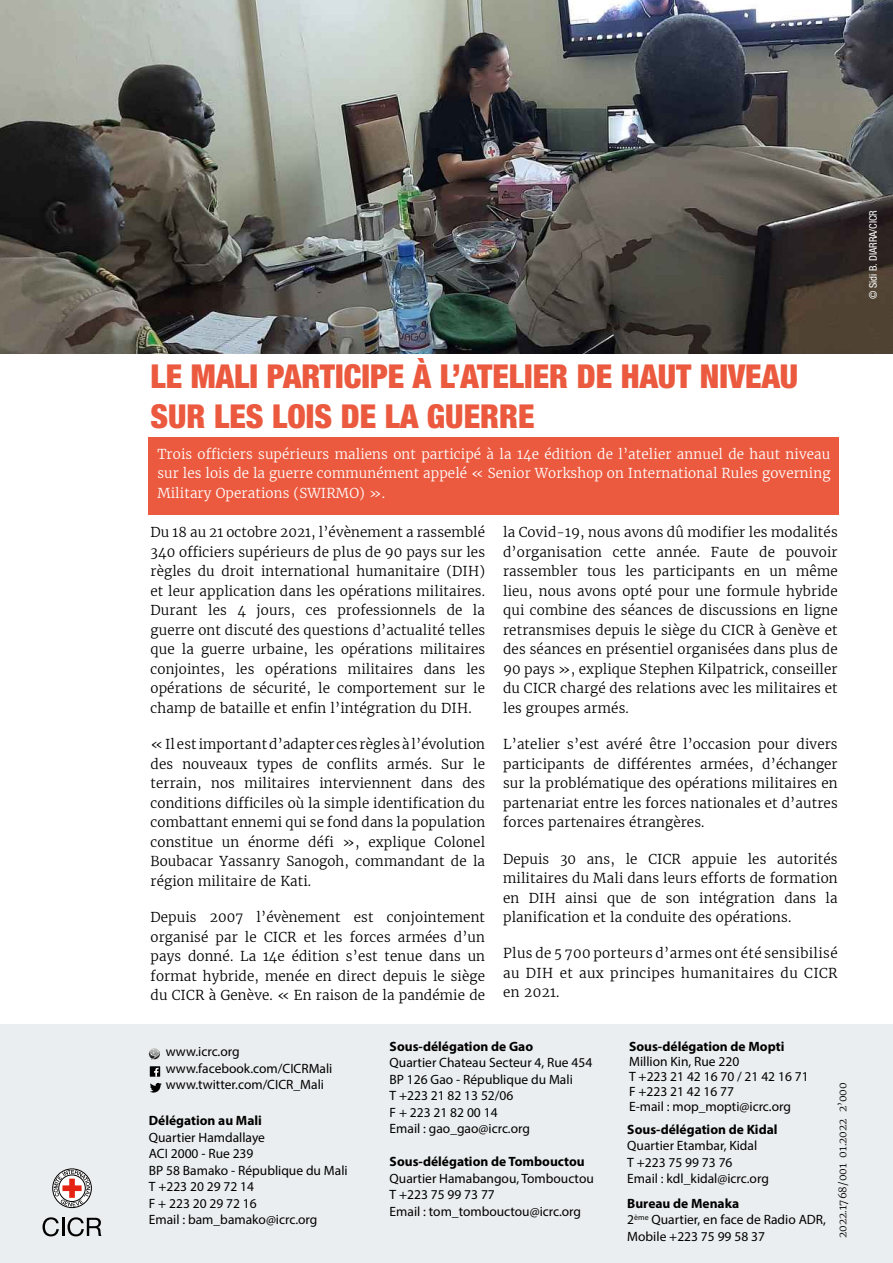
<style>
.page{position:relative;width:893px;height:1263px;background:#fff}
.page>*{position:absolute;margin:0;border:0;box-sizing:border-box;transform-origin:0 0}
.t1{font:900 condensed 33px/39.6px "Helvetica Neue LT";color:#eb5a3f}
.t2{font:300 13.5px/19.5px "Merriweather";letter-spacing:.01em;color:#000;text-align:justify}
.t3{font:13.5px/16.5px "Myriad Pro";color:#000}
.t4{font:300 13.5px/19.5px "Merriweather";letter-spacing:.01em;color:#fff;text-align:justify}
.t5{font:700 13.5px "Myriad Pro";color:#000}
.t6{font:300 10.5px "Merriweather";color:#000}
.t7{font:condensed 10.5px "Helvetica Neue LT Std";color:#fff}
.s1{font-weight:700}
</style>
<div class="page">
<img style="left:0;top:0;width:893px;height:354px">
<div style="left:0;top:1025px;width:893px;height:238px;background:#ebeef0"></div>
<div style="left:52px;top:1168px;width:40px;height:40px;border:1px solid #000;border-radius:50%"></div>
<svg style="left:54px;top:1170px;width:36px;height:36px"></svg>
<svg style="left:43px;top:1217px;width:59px;height:19px"></svg>
<div style="left:150px;top:1066px;width:10px;height:11px;background:#010203"></div>
<svg style="left:154px;top:1068px;width:5px;height:9px"></svg>
<svg style="left:150px;top:1083px;width:12px;height:9px"></svg>
<svg style="left:149px;top:1048px;width:11px;height:11px"></svg>
<div style="left:149px;top:437px;width:690px;height:77px;background:#eb5a3f"></div>
<p class="t7" style="left:867px;top:299px;width:90px;rotate:-90deg">© Sidi B. DIARRA/CICR</p>
<h1 class="t1" style="left:151px;top:356px;width:649px">LE MALI PARTICIPE À L’ATELIER DE HAUT NIVEAU<br>SUR LES LOIS DE LA GUERRE</h1>
<p class="t4" style="left:157px;top:444px;width:675px">Trois officiers supérieurs maliens ont participé à la 14e édition de l’atelier annuel de haut niveau sur les lois de la guerre communément appelé « Senior Workshop on International Rules governing Military Operations (SWIRMO) ».</p>
<p class="t2" style="left:151px;top:522px;width:336px">Du 18 au 21 octobre 2021, l’évènement a rassemblé 340 officiers supérieurs de plus de 90 pays sur les règles du droit international humanitaire (DIH) et leur application dans les opérations militaires.<br>Durant les 4 jours, ces professionnels de la guerre ont discuté des questions d’actualité telles que la guerre urbaine, les opérations militaires conjointes, les opérations militaires dans les opérations de sécurité, le comportement sur le champ de bataille et enfin l’intégration du DIH.</p>
<p class="t2" style="left:151px;top:734px;width:336px">« Il est important d’adapter ces règles à l’évolution des nouveaux types de conflits armés. Sur le terrain, nos militaires interviennent dans des conditions difficiles où la simple identification du combattant ennemi qui se fond dans la population constitue un énorme défi », explique Colonel Boubacar Yassanry Sanogoh, commandant de la région militaire de Kati.</p>
<p class="t2" style="left:151px;top:907px;width:336px">Depuis 2007 l’évènement est conjointement organisé par le CICR et les forces armées d’un pays donné. La 14e édition s’est tenue dans un format hybride, menée en direct depuis le siège du CICR à Genève. « En raison de la pandémie de</p>
<p class="t2" style="left:503px;top:522px;width:336px">la Covid-19, nous avons dû modifier les modalités d’organisation cette année. Faute de pouvoir rassembler tous les participants en un même lieu, nous avons opté pour une formule hybride qui combine des séances de discussions en ligne retransmises depuis le siège du CICR à Genève et des séances en présentiel organisées dans plus de 90 pays », explique Stephen Kilpatrick, conseiller du CICR chargé des relations avec les militaires et les groupes armés.</p>
<p class="t2" style="left:503px;top:734px;width:336px">L’atelier s’est avéré être l’occasion pour divers participants de différentes armées, d’échanger sur la problématique des opérations militaires en partenariat entre les forces nationales et d’autres forces partenaires étrangères.</p>
<p class="t2" style="left:503px;top:849px;width:336px">Depuis 30 ans, le CICR appuie les autorités militaires du Mali dans leurs efforts de formation en DIH ainsi que de son intégration dans la planification et la conduite des opérations.</p>
<p class="t2" style="left:503px;top:943px;width:336px">Plus de 5 700 porteurs d’armes ont été sensibilisé au DIH et aux principes humanitaires du CICR en 2021.</p>
<p class="t3" style="left:166px;top:1043px;width:168px">www.icrc.org www.facebook.com/CICRMali www.twitter.com/CICR_Mali</p>
<p class="t5" style="left:149px;top:1112px;width:115px">Délégation au Mali</p>
<p class="t3" style="left:149px;top:1128px;width:200px">Quartier Hamdallaye<br>ACI 2000 - Rue 239<br>BP 58 Bamako - République du Mali<br>T +223 20 29 72 14<br>F + 223 20 29 72 16<br>Email : bam_bamako@icrc.org</p>
<p class="t5" style="left:390px;top:1037px;width:145px">Sous‑délégation de Gao</p>
<p class="t3" style="left:390px;top:1054px;width:204px">Quartier Chateau Secteur 4, Rue 454<br>BP 126 Gao - République du Mali<br>T +223 21 82 13 52/06<br>F + 223 21 82 00 14<br>Email : gao_gao@icrc.org</p>
<p class="t5" style="left:390px;top:1153px;width:197px">Sous‑délégation de Tombouctou</p>
<p class="t3" style="left:390px;top:1170px;width:206px">Quartier Hamabangou, Tombouctou<br>T +223 75 99 73 77<br>Email : tom_tombouctou@icrc.org</p>
<p class="t5" style="left:629px;top:1037px;width:157px">Sous-délégation de Mopti</p>
<p class="t3" style="left:629px;top:1054px;width:181px;line-height:15px">Million Kin, Rue 220<br>T +223 21 42 16 70 / 21 42 16 71<br>F +223 21 42 16 77<br>E-mail : mop_mopti@icrc.org</p>
<p class="t5" style="left:627px;top:1120px;width:152px">Sous‑délégation de Kidal</p>
<p class="t3" style="left:627px;top:1137px;width:143px">Quartier Etambar, Kidal<br>T +223 75 99 73 76<br>Email : kdl_kidal@icrc.org</p>
<p class="t3" style="left:627px;top:1194px;width:200px"><span class="s1">Bureau de Menaka<br></span>2<sup>ème</sup> Quartier, en face de Radio ADR,<br>Mobile +223 75 99 58 37</p>
<p class="t6" style="left:835px;top:1238px;width:157px;rotate:-90deg">2022.1768/001 01.2022 2’000</p>
</div>
